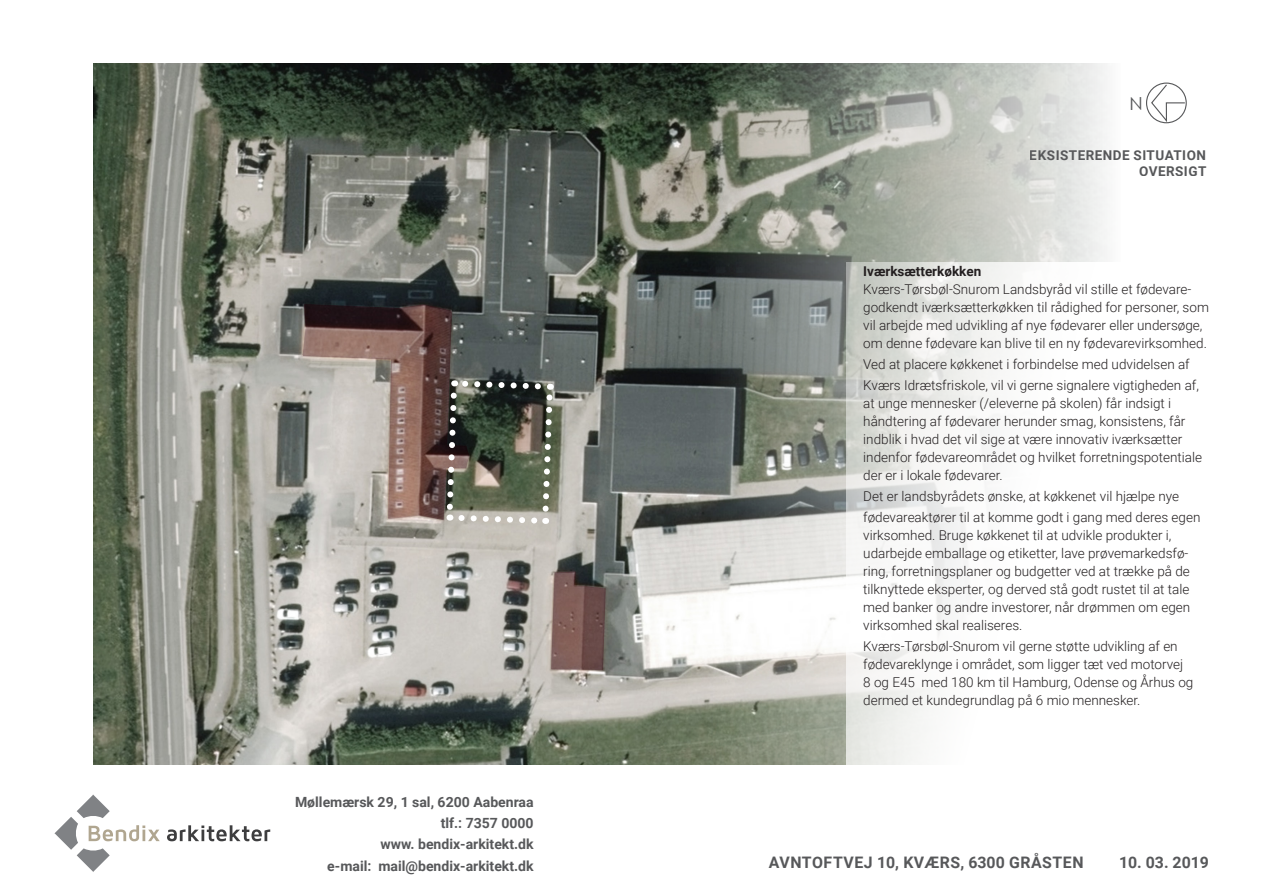
<style>
.page{position:relative;width:1263px;height:893px;background:#fff}
.page>*{position:absolute;margin:0;border:0;box-sizing:border-box;transform-origin:0 0}
.t1{font:18px "Century Gothic";color:#57585a}
.t2{font:700 15.9px "Roboto";letter-spacing:.03em;color:#57585a}
.t3{font:700 14.1px/21.5px "Roboto";color:#57585a;text-align:right}
.t4{font:300 13.5px/18px "Roboto";color:#231f20}
.t5{font:700 13.5px/16.2px "Roboto";letter-spacing:.035em;color:#57585a;text-align:right}
.t6{font:700 13.5px "Roboto";color:#231f20}
</style>
<div class="page">
<svg style="left:55px;top:795px;width:105px;height:77px"></svg>
<svg style="left:167px;top:825px;width:103px;height:16px"></svg>
<img style="left:94px;top:64px;width:1013px;height:701px">
<div style="left:1146px;top:83px;width:41px;height:40px;border:1px solid #57585a;border-radius:50%"></div>
<svg style="left:1150px;top:83px;width:36px;height:41px"></svg>
<svg style="left:443px;top:377px;width:113px;height:150px;background:#64675a"></svg>
<svg style="left:846px;top:263px;width:261px;height:502px"></svg>
<p class="t3" style="left:295px;top:790px;width:240px">Møllemærsk 29, 1 sal, 6200 Aabenraa tlf.: 7357 0000<br>www. bendix-arkitekt.dk<br>e-mail: mail@bendix-arkitekt.dk</p>
<p class="t1" style="left:1129px;top:91px;width:15px">N</p>
<p class="t5" style="left:1030px;top:146px;width:178px">EKSISTERENDE SITUATION<br>OVERSIGT</p>
<p class="t6" style="left:863px;top:262px;width:119px">Iværksætterkøkken</p>
<p class="t4" style="left:863px;top:280px;width:347px">Kværs-Tørsbøl-Snurom Landsbyråd vil stille et fødevare&shy;godkendt iværksætterkøkken til rådighed for personer, som vil arbejde med udvikling af nye fødevarer eller undersøge, om denne fødevare kan blive til en ny fødevarevirksomhed.</p>
<p class="t4" style="left:863px;top:353px;width:337px;line-height:21px">Ved at placere køkkenet i forbindelse med udvidelsen af<br>Kværs Idrætsfriskole, vil vi gerne signalere vigtigheden af,</p>
<p class="t4" style="left:863px;top:394px;width:309px">at unge mennesker (/eleverne på skolen) får indsigt i</p>
<p class="t4" style="left:863px;top:412px;width:340px">håndtering af fødevarer herunder smag, konsistens, får indblik i hvad det vil sige at være innovativ iværksætter indenfor fødevareområdet og hvilket forretningspotentiale der er i lokale fødevarer.</p>
<p class="t4" style="left:863px;top:485px;width:339px;line-height:21px">Det er landsbyrådets ønske, at køkkenet vil hjælpe nye fødevareaktører til at komme godt i gang med deres egen</p>
<p class="t4" style="left:863px;top:526px;width:328px">virksomhed. Bruge køkkenet til at udvikle produkter i, udarbejde emballage og etiketter, lave prøvemarkedsfø&shy;ring, forretningsplaner og budgetter ved at trække på de tilknyttede eksperter, og derved stå godt rustet til at tale med banker og andre investorer, når drømmen om egen virksomhed skal realiseres.</p>
<p class="t4" style="left:863px;top:637px;width:332px">Kværs-Tørsbøl-Snurom vil gerne støtte udvikling af en fødevareklynge i området, som ligger tæt ved motorvej 8 og E45 med 180 km til Hamburg, Odense og Århus og dermed et kundegrundlag på 6 mio mennesker.</p>
<p class="t2" style="left:769px;top:851px;width:316px">AVNTOFTVEJ 10, KVÆRS, 6300 GRÅSTEN</p>
<p class="t2" style="left:1119px;top:851px;width:91px">10. 03. 2019</p>
</div>
